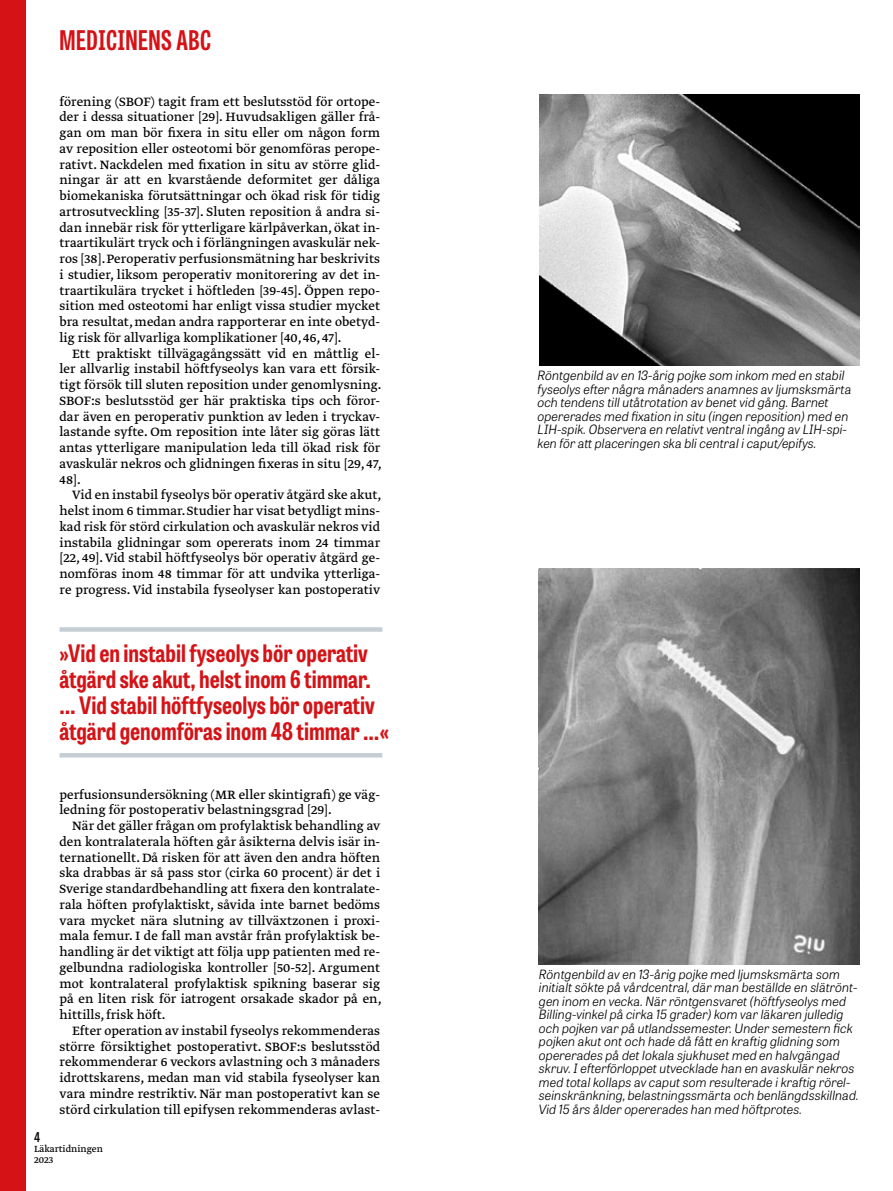
<style>
.page{position:relative;width:893px;height:1191px;background:#fff}
.page>*{position:absolute;margin:0;border:0;box-sizing:border-box;transform-origin:0 0}
.t1{font:700 27px "Tablet Gothic Compressed";letter-spacing:.02em;color:#d51317}
.t2{font:700 24px/26.2px "Tablet Gothic Condensed";color:#d51317}
.t3{font:14.25px/15.8px "Greta Text Pro Regular Min";color:#000;text-align:justify}
.t4{font:600 13.5px "Tablet Gothic Condensed";color:#000}
.t5{font:italic 300 12.75px/13.5px "Tablet Gothic";color:#000}
.t6{font:10.5px/10.5px "Greta Text Pro";color:#000}
</style>
<div class="page">
<div style="left:0;top:0;width:26px;height:1191px;background:#d51317"></div>
<img style="left:539px;top:95px;width:321px;height:271px">
<img style="left:538px;top:568px;width:322px;height:396px">
<hr style="left:60px;top:627px;width:322px;height:4px;background:#c4ced4">
<hr style="left:60px;top:753px;width:322px;height:4px;background:#c4ced4">
<h1 class="t1" style="left:60px;top:22px;width:153px">MEDICINENS ABC</h1>
<p class="t3" style="left:60px;top:94px;width:322px">förening (SBOF) tagit fram ett beslutsstöd för ortope&shy;der i dessa situationer [29]. Huvudsakligen gäller frå&shy;gan om man bör fixera in situ eller om någon form av reposition eller osteotomi bör genomföras perope&shy;rativt. Nackdelen med fixation in situ av större glid&shy;ningar är att en kvarstående deformitet ger dåliga biomekaniska förutsättningar och ökad risk för tidig artrosutveckling [35-37]. Sluten reposition å andra si&shy;dan innebär risk för ytterligare kärlpåverkan, ökat in&shy;traartikulärt tryck och i förlängningen avaskulär nek&shy;ros [38]. Peroperativ perfusionsmätning har beskrivits i studier, liksom peroperativ monitorering av det in&shy;traartikulära trycket i höftleden [39-45]. Öppen repo&shy;sition med osteotomi har enligt vissa studier mycket bra resultat, medan andra rapporterar en inte obetyd&shy;lig risk för allvarliga komplikationer [40, 46, 47].</p>
<p class="t3" style="left:60px;top:346px;width:324px;text-indent:13px">Ett praktiskt tillvägagångssätt vid en måttlig el&shy;ler allvarlig instabil höftfyseolys kan vara ett försik&shy;tigt försök till sluten reposition under genomlysning.<br>SBOF:s beslutsstöd ger här praktiska tips och föror&shy;dar även en peroperativ punktion av leden i tryckav&shy;lastande syfte. Om reposition inte låter sig göras lätt antas ytterligare manipulation leda till ökad risk för avaskulär nekros och glidningen fixeras in situ [29, 47, 48].</p>
<p class="t3" style="left:60px;top:488px;width:324px;text-indent:13px">Vid en instabil fyseolys bör operativ åtgärd ske akut, helst inom 6 timmar. Studier har visat betydligt mins&shy;kad risk för störd cirkulation och avaskulär nekros vid instabila glidningar som opererats inom 24 timmar [22, 49]. Vid stabil höftfyseolys bör operativ åtgärd ge&shy;nomföras inom 48 timmar för att undvika ytterliga&shy;re progress. Vid instabila fyseolyser kan postoperativ</p>
<h2 class="t2" style="left:60px;top:639px;width:331px">»Vid en instabil fyseolys bör operativ åtgärd ske akut, helst inom 6 timmar. … Vid stabil höftfyseolys bör operativ åtgärd genomföras inom 48 timmar …«</h2>
<p class="t3" style="left:60px;top:787px;width:322px">perfusionsundersökning (MR eller skintigrafi) ge väg&shy;ledning för postoperativ belastningsgrad [29].</p>
<p class="t3" style="left:60px;top:818px;width:324px;text-indent:13px">När det gäller frågan om profylaktisk behandling av den kontralaterala höften går åsikterna delvis isär in&shy;ternationellt. Då risken för att även den andra höften ska drabbas är så pass stor (cirka 60 procent) är det i Sverige standardbehandling att fixera den kontralate&shy;rala höften profylaktiskt, såvida inte barnet bedöms vara mycket nära slutning av tillväxtzonen i proxi&shy;mala femur. I de fall man avstår från profylaktisk be&shy;handling är det viktigt att följa upp patienten med re&shy;gelbundna radiologiska kontroller [50-52]. Argument mot kontralateral profylaktisk spikning baserar sig på en liten risk för iatrogent orsakade skador på en, hittills, frisk höft.</p>
<p class="t3" style="left:60px;top:1023px;width:322px;text-indent:13px">Efter operation av instabil fyseolys rekommenderas större försiktighet postoperativt. SBOF:s beslutsstöd rekommenderar 6 veckors avlastning och 3 månaders idrottskarens, medan man vid stabila fyseolyser kan vara mindre restriktiv. När man postoperativt kan se störd cirkulation till epifysen rekommenderas avlast-</p>
<p class="t4" style="left:34px;top:1127px;width:8px">4</p>
<p class="t6" style="left:34px;top:1144px;width:70px">Läkartidningen<br>2023</p>
<p class="t5" style="left:538px;top:368px;width:316px">Röntgenbild av en 13-årig pojke som inkom med en stabil fyseolys efter några månaders anamnes av ljumsksmärta och tendens till utåtrotation av benet vid gång. Barnet opererades med fixation in situ (ingen reposition) med en LIH-spik. Observera en relativt ventral ingång av LIH-spi&shy;ken för att placeringen ska bli central i caput/epifys.</p>
<p class="t5" style="left:539px;top:966px;width:321px">Röntgenbild av en 13-årig pojke med ljumsksmärta som initialt sökte på vårdcentral, där man beställde en slätrönt&shy;gen inom en vecka. När röntgensvaret (höftfyseolys med Billing-vinkel på cirka 15 grader) kom var läkaren julledig och pojken var på utlandssemester. Under semestern fick pojken akut ont och hade då fått en kraftig glidning som opererades på det lokala sjukhuset med en halvgängad skruv. I efterförloppet utvecklade han en avaskulär nekros med total kollaps av caput som resulterade i kraftig rörel&shy;seinskränkning, belastningssmärta och benlängdsskillnad.<br>Vid 15 års ålder opererades han med höftprotes.</p>
</div>
